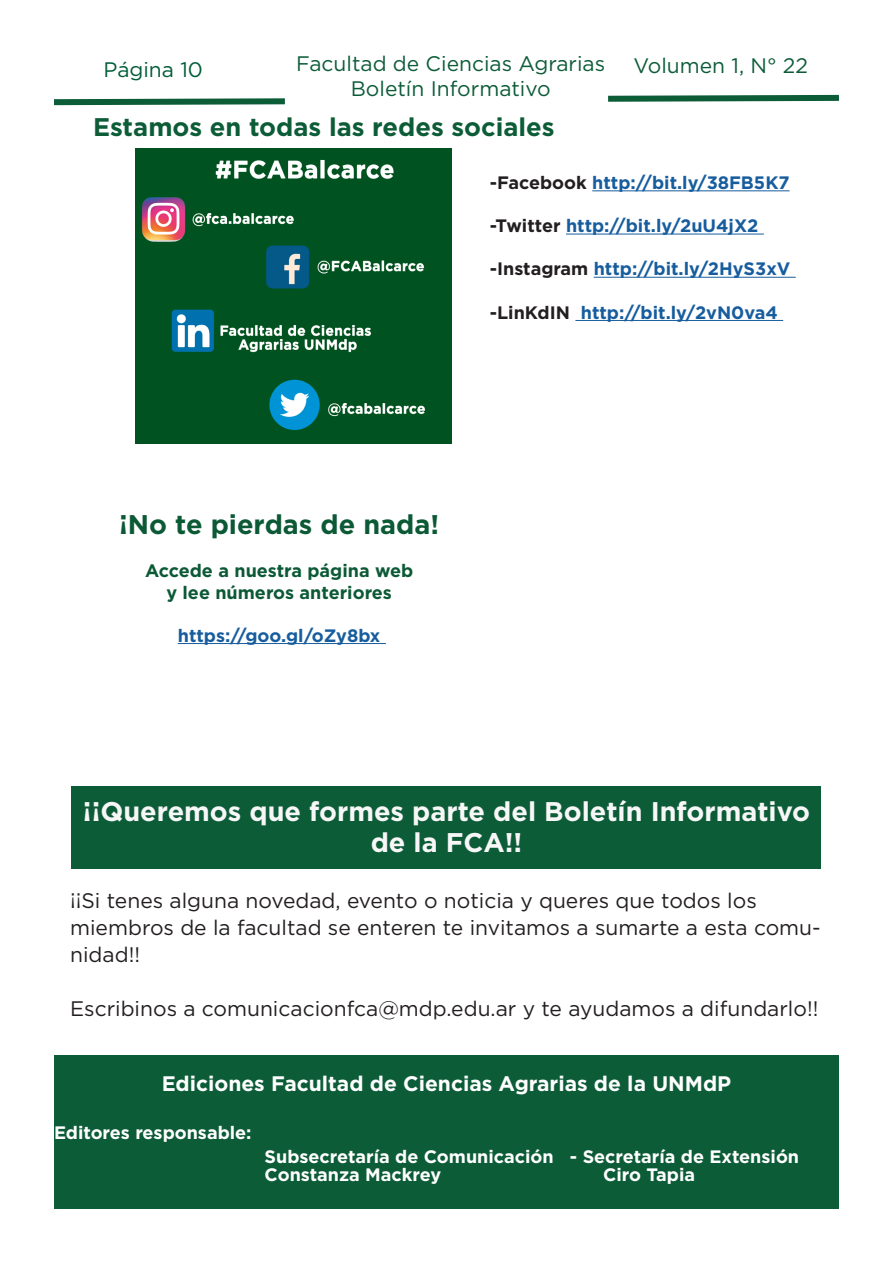
<style>
.page{position:relative;width:893px;height:1263px;background:#fff}
.page>*{position:absolute;margin:0;border:0;box-sizing:border-box;transform-origin:0 0}
.t1{font:700 27px "Gotham";color:#f7f7f8}
.t2{font:700 27px "Gotham";color:#0c5936}
.t3{font:700 25.5px "Gotham";color:#0d5c38}
.t4{font:21px/27px "Gotham";color:#231f20}
.t5{font:21px "Gotham";color:#0d5c38}
.t6{font:700 21px "Gotham";color:#fff}
.t7{font:21px "Gotham";color:#005d38}
.t8{font:700 18px "Gotham";color:#175d9e}
.t9{font:700 18px "Gotham";color:#fff}
.t10{font:700 18px "Gotham";color:#0c5936}
.s1{color:#231f20}
</style>
<div class="page">
<hr style="left:592px;top:190px;width:198px;height:1px;background:#175d9e">
<hr style="left:566px;top:234px;width:198px;height:1px;background:#175d9e">
<hr style="left:594px;top:277px;width:202px;height:1px;background:#175d9e">
<hr style="left:575px;top:320px;width:208px;height:1px;background:#175d9e">
<div style="left:72px;top:785px;width:749px;height:83px;background:#0d5c38"></div>
<div style="left:54px;top:1055px;width:785px;height:154px;background:#0d5c38"></div>
<hr style="left:178px;top:643px;width:208px;height:1px;background:#175d9e">
<svg style="left:54px;top:98px;width:231px;height:8px"></svg>
<svg style="left:608px;top:94px;width:231px;height:8px"></svg>
<img style="left:136px;top:149px;width:315px;height:295px">
<p class="t7" style="left:104px;top:56px;width:101px">Página 10</p>
<p class="t5" style="left:296px;top:50px;width:311px">Facultad de Ciencias Agrarias</p>
<p class="t5" style="left:351px;top:75px;width:201px">Boletín Informativo</p>
<p class="t5" style="left:633px;top:52px;width:176px">Volumen 1, N° 22</p>
<p class="t3" style="left:93px;top:110px;width:463px">Estamos en todas las redes sociales</p>
<p class="t8" style="left:490px;top:171px;width:301px"><span class="s1">-Facebook</span> http://bit.ly/38FB5K7</p>
<p class="t8" style="left:490px;top:214px;width:270px"><span class="s1">-Twitter</span> http://bit.ly/2uU4jX2</p>
<p class="t8" style="left:490px;top:257px;width:302px"><span class="s1">-Instagram</span> http://bit.ly/2HyS3xV</p>
<p class="t8" style="left:490px;top:300px;width:290px"><span class="s1">-LinKdIN</span> http://bit.ly/2vN0va4</p>
<p class="t2" style="left:119px;top:506px;width:322px">¡No te pierdas de nada!</p>
<p class="t10" style="left:145px;top:559px;width:270px">Accede a nuestra página web</p>
<p class="t10" style="left:166px;top:580px;width:227px">y lee números anteriores</p>
<p class="t8" style="left:178px;top:623px;width:204px">https://goo.gl/oZy8bx</p>
<p class="t1" style="left:83px;top:793px;width:728px">¡¡Queremos que formes parte del Boletín Informativo</p>
<p class="t1" style="left:371px;top:825px;width:153px">de la FCA!!</p>
<p class="t4" style="left:70px;top:886px;width:752px">¡¡Si tenes alguna novedad, evento o noticia y queres que todos los miembros de la facultad se enteren te invitamos a sumarte a esta comu&shy;nidad!!</p>
<p class="t4" style="left:70px;top:994px;width:750px">Escribinos a comunicacionfca@mdp.edu.ar y te ayudamos a difundarlo!!</p>
<p class="t6" style="left:162px;top:1069px;width:571px">Ediciones Facultad de Ciencias Agrarias de la UNMdP</p>
<p class="t9" style="left:54px;top:1120px;width:199px">Editores responsable:</p>
<p class="t9" style="left:265px;top:1144px;width:536px">Subsecretaría de Comunicación - Secretaría de Extensión</p>
<p class="t9" style="left:265px;top:1162px;width:178px">Constanza Mackrey</p>
<p class="t9" style="left:603px;top:1162px;width:93px">Ciro Tapia</p>
</div>
